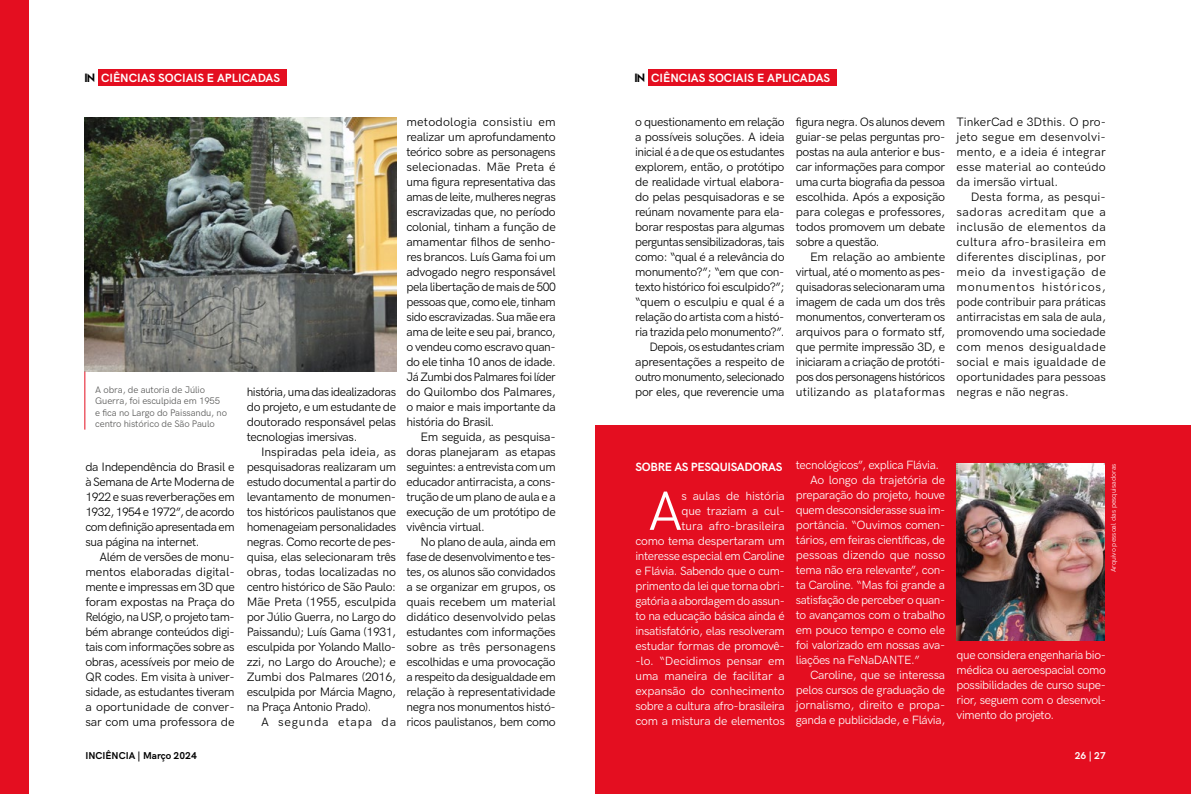
<style>
.page{position:relative;width:1191px;height:794px;background:#fff}
.page>*{position:absolute;margin:0;border:0;box-sizing:border-box;transform-origin:0 0}
.t1{font:55.5px "HK Grotesk";color:#fff}
.t2{font:12.2px/15px "HK Grotesk";letter-spacing:-.03em;color:#000;text-align:justify}
.t3{font:12.2px "HK Grotesk";letter-spacing:.065em;color:#000}
.t4{font:12px/15px "HK Grotesk";letter-spacing:-.03em;color:#fff;text-align:right}
.t5{font:700 12px "HK Grotesk";color:#fff}
.t6{font:12px "HK Grotesk";letter-spacing:-.01em;color:#fff}
.t7{font:700 12px "HK Grotesk";letter-spacing:-.025em;color:#fff}
.t8{font:700 10px "HK Grotesk";color:#000}
.t9{font:700 10px "HK Grotesk";color:#fff}
.t10{font:9.5px/11.5px "HK Grotesk";letter-spacing:-.01em;color:#575756}
.t11{font:7px "HK Grotesk";color:#fff}
.s1{font-family:"Ambient";font-weight:400;color:#000}
</style>
<div class="page">
<div style="left:98px;top:69px;width:188px;height:16px;background:#e40e20"></div>
<div style="left:648px;top:69px;width:188px;height:16px;background:#e40e20"></div>
<div style="left:0;top:0;width:29px;height:794px;background:#e40e20"></div>
<img style="left:84px;top:117px;width:312px;height:254px">
<hr style="left:84px;top:371px;width:1px;height:58px;background:#e40e20">
<div style="left:595px;top:426px;width:596px;height:368px;background:#e40e20"></div>
<img style="left:956px;top:463px;width:148px;height:178px">
<p class="t5" style="left:85px;top:69px;width:196px"><span class="s1">IN</span> CIÊNCIAS SOCIAIS E APLICADAS</p>
<p class="t5" style="left:635px;top:69px;width:196px"><span class="s1">IN</span> CIÊNCIAS SOCIAIS E APLICADAS</p>
<p class="t10" style="left:95px;top:383px;width:133px">A obra, de autoria de Júlio<br>Guerra, foi esculpida em 1955 e fica no Largo do Paissandu, no centro histórico de São Paulo</p>
<p class="t2" style="left:85px;top:458px;width:151px">da Independência do Brasil e à Semana de Arte Moderna de 1922 e suas reverberações em 1932, 1954 e 1972”, de acordo com definição apresentada em sua página na internet.</p>
<p class="t2" style="left:85px;top:548px;width:151px;text-indent:14px">Além de versões de monu&shy;mentos elaboradas digital&shy;mente e impressas em 3D que foram expostas na Praça do Relógio, na USP, o projeto tam&shy;bém abrange conteúdos digi&shy;tais com informações sobre as obras, acessíveis por meio de QR codes. Em visita à univer&shy;sidade, as estudantes tiveram a oportunidade de conver&shy;sar com uma professora de</p>
<p class="t2" style="left:247px;top:383px;width:151px">história, uma das idealizadoras do projeto, e um estudante de doutorado responsável pelas tecnologias imersivas.</p>
<p class="t2" style="left:247px;top:443px;width:151px;text-indent:14px">Inspiradas pela ideia, as pesquisadoras realizaram um estudo documental a partir do levantamento de monumen&shy;tos históricos paulistanos que homenageiam personalidades negras. Como recorte de pes&shy;quisa, elas selecionaram três obras, todas localizadas no centro histórico de São Paulo:<br>Mãe Preta (1955, esculpida por Júlio Guerra, no Largo do Paissandu); Luís Gama (1931, esculpida por Yolando Mallo&shy;zzi, no Largo do Arouche); e Zumbi dos Palmares (2016, esculpida por Márcia Magno, na Praça Antonio Prado).</p>
<p class="t3" style="left:261px;top:712px;width:137px">A segunda etapa da</p>
<p class="t2" style="left:406px;top:113px;width:151px">metodologia consistiu em realizar um aprofundamento teórico sobre as personagens selecionadas. Mãe Preta é uma figura representativa das amas de leite, mulheres negras escravizadas que, no período colonial, tinham a função de amamentar filhos de senho&shy;res brancos. Luís Gama foi um advogado negro responsável pela libertação de mais de 500 pessoas que, como ele, tinham sido escravizadas. Sua mãe era ama de leite e seu pai, branco, o vendeu como escravo quan&shy;do ele tinha 10 anos de idade.<br>Já Zumbi dos Palmares foi líder do Quilombo dos Palmares, o maior e mais importante da história do Brasil.</p>
<p class="t2" style="left:406px;top:428px;width:151px;text-indent:14px">Em seguida, as pesquisa&shy;doras planejaram as etapas seguintes: a entrevista com um educador antirracista, a cons&shy;trução de um plano de aula e a execução de um protótipo de vivência virtual.</p>
<p class="t2" style="left:406px;top:533px;width:151px;text-indent:14px">No plano de aula, ainda em fase de desenvolvimento e tes&shy;tes, os alunos são convidados a se organizar em grupos, os quais recebem um material didático desenvolvido pelas estudantes com informações sobre as três personagens escolhidas e uma provocação a respeito da desigualdade em relação à representatividade negra nos monumentos histó&shy;ricos paulistanos, bem como</p>
<p class="t2" style="left:635px;top:113px;width:151px;text-align:right">o questionamento em relação a possíveis soluções. A ideia inicial é a de que os estudantes explorem, então, o protótipo de realidade virtual elabora&shy;do pelas pesquisadoras e se reúnam novamente para ela&shy;borar respostas para algumas perguntas sensibilizadoras, tais como: “qual é a relevância do monumento?”; “em que con&shy;texto histórico foi esculpido?”; “quem o esculpiu e qual é a relação do artista com a histó&shy;ria trazida pelo monumento?”.<br>Depois, os estudantes criam apresentações a respeito de outro monumento, selecionado por eles, que reverencie uma</p>
<p class="t2" style="left:796px;top:113px;width:151px">figura negra. Os alunos devem guiar-se pelas perguntas pro&shy;postas na aula anterior e bus&shy;car informações para compor uma curta biografia da pessoa escolhida. Após a exposição para colegas e professores, todos promovem um debate sobre a questão.</p>
<p class="t2" style="left:796px;top:248px;width:151px;text-indent:14px">Em relação ao ambiente virtual, até o momento as pes&shy;quisadoras selecionaram uma imagem de cada um dos três monumentos, converteram os arquivos para o formato stf, que permite impressão 3D, e iniciaram a criação de protóti&shy;pos dos personagens históricos utilizando as plataformas</p>
<p class="t2" style="left:956px;top:113px;width:151px">TinkerCad e 3Dthis. O pro&shy;jeto segue em desenvolvi&shy;mento, e a ideia é integrar esse material ao conteúdo da imersão virtual.</p>
<p class="t2" style="left:956px;top:188px;width:151px;text-indent:14px">Desta forma, as pesqui&shy;sadoras acreditam que a inclusão de elementos da cultura afro-brasileira em diferentes disciplinas, por meio da investigação de monumentos históricos, pode contribuir para práticas antirracistas em sala de aula, promovendo uma sociedade com menos desigualdade social e mais igualdade de oportunidades para pessoas negras e não negras.</p>
<p class="t7" style="left:635px;top:458px;width:148px">SOBRE AS PESQUISADORAS</p>
<h1 class="t1" style="left:648px;top:469px;width:37px">A</h1>
<p class="t4" style="left:635px;top:487px;width:151px">s aulas de história<br>que traziam a cul-<br>tura afro-brasileira<br>como tema despertaram um interesse especial em Caroline e Flávia. Sabendo que o cum&shy;primento da lei que torna obri&shy;gatória a abordagem do assun&shy;to na educação básica ainda é insatisfatório, elas resolveram estudar formas de promovê--lo. “Decidimos pensar em uma maneira de facilitar a expansão do conhecimento sobre a cultura afro-brasileira com a mistura de elementos</p>
<p class="t4" style="left:796px;top:456px;width:145px">tecnológicos”, explica Flávia.</p>
<p class="t4" style="left:810px;top:471px;width:137px">Ao longo da trajetória de</p>
<p class="t4" style="left:796px;top:486px;width:151px">preparação do projeto, houve</p>
<p class="t4" style="left:796px;top:501px;width:151px">quem desconsiderasse sua im-</p>
<p class="t4" style="left:796px;top:516px;width:151px">portância. “Ouvimos comen-</p>
<p class="t4" style="left:796px;top:531px;width:151px">tários, em feiras científicas, de</p>
<p class="t6" style="left:796px;top:545px;width:151px">pessoas dizendo que nosso</p>
<p class="t4" style="left:796px;top:561px;width:151px">tema não era relevante”, con-</p>
<p class="t4" style="left:796px;top:576px;width:151px">ta Caroline. “Mas foi grande a</p>
<p class="t4" style="left:796px;top:591px;width:151px">satisfação de perceber o quan-</p>
<p class="t4" style="left:796px;top:606px;width:151px">to avançamos com o trabalho</p>
<p class="t4" style="left:796px;top:621px;width:151px">em pouco tempo e como ele</p>
<p class="t4" style="left:796px;top:636px;width:151px">foi valorizado em nossas ava-</p>
<p class="t4" style="left:796px;top:651px;width:125px">liações na FeNaDANTE.”</p>
<p class="t4" style="left:810px;top:666px;width:137px">Caroline, que se interessa</p>
<p class="t4" style="left:796px;top:681px;width:151px">pelos cursos de graduação de</p>
<p class="t6" style="left:796px;top:695px;width:151px">jornalismo, direito e propa-</p>
<p class="t4" style="left:796px;top:711px;width:151px">ganda e publicidade, e Flávia,</p>
<p class="t11" style="left:1108px;top:572px;width:110px;rotate:-90deg">Arquivo pessoal das pesquisadoras</p>
<p class="t4" style="left:956px;top:647px;width:151px;text-align:justify">que considera engenharia bio&shy;médica ou aeroespacial como possibilidades de curso supe&shy;rior, seguem com o desenvol&shy;vimento do projeto.</p>
<p class="t8" style="left:85px;top:748px;width:113px">INCIÊNCIA | Março 2024</p>
<p class="t9" style="left:1074px;top:748px;width:33px">26 | 27</p>
</div>
